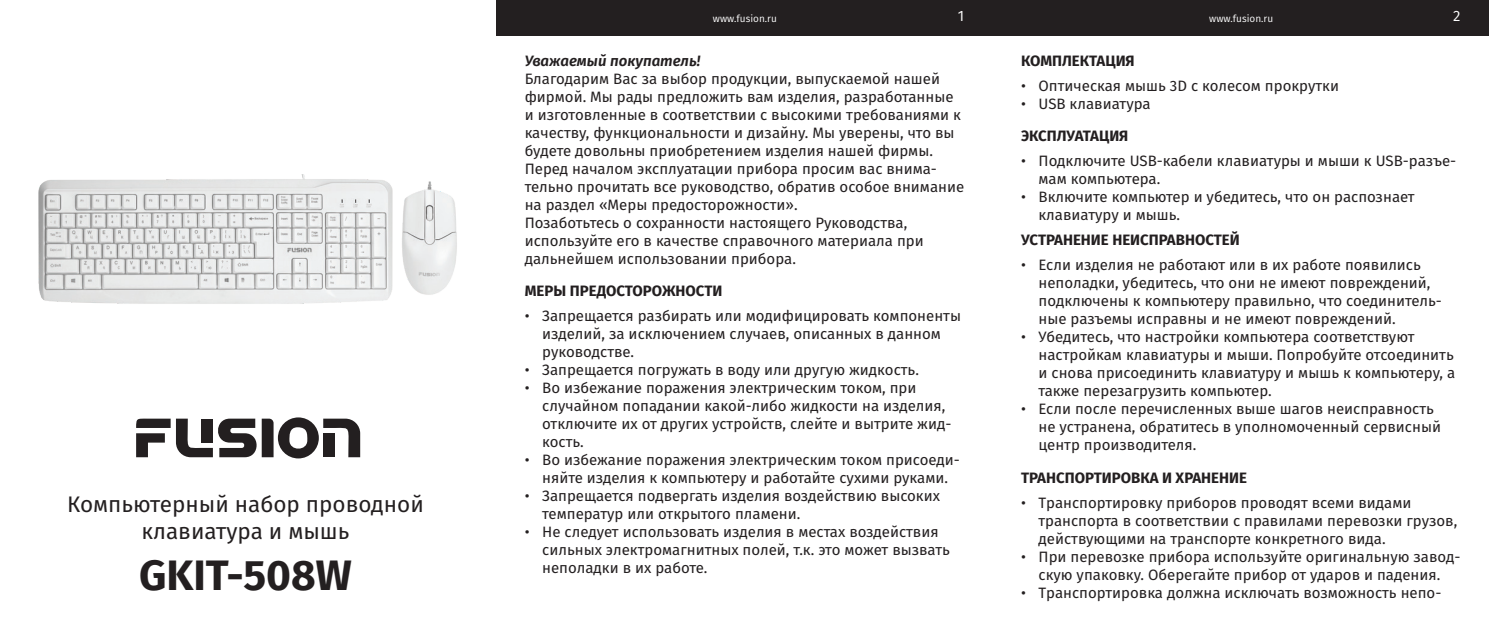
<style>
.page{position:relative;width:1489px;height:638px;background:#fff}
.page>*{position:absolute;margin:0;border:0;box-sizing:border-box;transform-origin:0 0}
.основной_текст{font:700 42.5px "Fira Sans";color:#231f20}
.основной_текст-2{font:22.5px "Fira Sans";color:#231f20}
.список{font:15px/18px "Fira Sans";color:#231f20}
.основной_текст-3{font:15px/18px "Fira Sans";color:#231f20}
.Заголовки{font:700 15px "Fira Sans";color:#231f20}
.основной_текст-4{font:700 15px "Fira Sans";color:#231f20}
.основной_текст-5{font:italic 600 15px "Fira Sans";color:#231f20}
.t1{font:15px "Fira Sans";color:#fff}
.t2{font:10px "Fira Sans";color:#fff}
</style>
<div class="page">
<div style="left:496px;top:0;width:496px;height:35px;background:#231f20"></div>
<div style="left:992px;top:0;width:496px;height:35px;background:#231f20"></div>
<svg style="left:136px;top:417px;width:224px;height:41px"></svg>
<img style="left:38px;top:174px;width:419px;height:130px">
<p class="основной_текст-2" style="left:67px;top:487px;width:358px">Компьютерный набор проводной</p>
<p class="основной_текст-2" style="left:141px;top:514px;width:210px">клавиатура и мышь</p>
<p class="основной_текст" style="left:139px;top:539px;width:214px">GKIT-508W</p>
<p class="t2" style="left:713px;top:11px;width:65px">www.fusion.ru</p>
<p class="t1" style="left:957px;top:4px;width:8px">1</p>
<p class="t2" style="left:1209px;top:11px;width:65px">www.fusion.ru</p>
<p class="t1" style="left:1452px;top:4px;width:9px">2</p>
<p class="основной_текст-5" style="left:524px;top:48px;width:177px">Уважаемый покупатель!</p>
<p class="основной_текст-3" style="left:524px;top:69px;width:438px">Благодарим Вас за выбор продукции, выпускаемой нашей фирмой. Мы рады предложить вам изделия, разработанные и изготовленные в соответствии с высокими требованиями к качеству, функциональности и дизайну. Мы уверены, что вы будете довольны приобретением изделия нашей фирмы.</p>
<p class="основной_текст-3" style="left:524px;top:159px;width:441px">Перед началом эксплуатации прибора просим вас внима&shy;тельно прочитать все руководство, обратив особое внимание на раздел «Меры предосторожности».</p>
<p class="основной_текст-3" style="left:524px;top:213px;width:400px">Позаботьтесь о сохранности настоящего Руководства, используйте его в качестве справочного материала при дальнейшем использовании прибора.</p>
<p class="Заголовки" style="left:524px;top:278px;width:199px">МЕРЫ ПРЕДОСТОРОЖНОСТИ</p>
<p class="список" style="left:542px;top:306px;width:420px;text-indent:-18px">• Запрещается разбирать или модифицировать компоненты изделий, за исключением случаев, описанных в данном руководстве.</p>
<p class="список" style="left:524px;top:360px;width:396px">• Запрещается погружать в воду или другую жидкость.</p>
<p class="список" style="left:542px;top:378px;width:411px;text-indent:-18px">• Во избежание поражения электрическим током, при случайном попадании какой-либо жидкости на изделия, отключите их от других устройств, слейте и вытрите жид&shy;кость.</p>
<p class="список" style="left:524px;top:450px;width:437px;text-align:center">• Во избежание поражения электрическим током присоеди&shy;няйте изделия к компьютеру и работайте сухими руками.</p>
<p class="список" style="left:542px;top:486px;width:399px;text-indent:-18px">• Запрещается подвергать изделия воздействию высоких температур или открытого пламени.</p>
<p class="список" style="left:542px;top:522px;width:409px;text-indent:-18px">• Не следует использовать изделия в местах воздействия сильных электромагнитных полей, т.к. это может вызвать неполадки в их работе.</p>
<p class="Заголовки" style="left:1020px;top:48px;width:115px">КОМПЛЕКТАЦИЯ</p>
<p class="основной_текст-3" style="left:1020px;top:76px;width:319px">• Оптическая мышь 3D с колесом прокрутки</p>
<p class="основной_текст-3" style="left:1020px;top:94px;width:131px">• USB клавиатура</p>
<p class="Заголовки" style="left:1020px;top:123px;width:109px">ЭКСПЛУАТАЦИЯ</p>
<p class="список" style="left:1038px;top:151px;width:419px;text-indent:-18px">• Подключите USB-кабели клавиатуры и мыши к USB-разъе&shy;мам компьютера.</p>
<p class="список" style="left:1038px;top:187px;width:378px;text-indent:-18px">• Включите компьютер и убедитесь, что он распознает клавиатуру и мышь.</p>
<p class="основной_текст-4" style="left:1020px;top:227px;width:220px">УСТРАНЕНИЕ НЕИСПРАВНОСТЕЙ</p>
<p class="список" style="left:1038px;top:256px;width:405px;text-indent:-18px">• Если изделия не работают или в их работе появились неполадки, убедитесь, что они не имеют повреждений, подключены к компьютеру правильно, что соединитель&shy;ные разъемы исправны и не имеют повреждений.</p>
<p class="список" style="left:1038px;top:328px;width:418px;text-indent:-18px">• Убедитесь, что настройки компьютера соответствуют настройкам клавиатуры и мыши. Попробуйте отсоединить и снова присоединить клавиатуру и мышь к компьютеру, а также перезагрузить компьютер.</p>
<p class="список" style="left:1038px;top:400px;width:404px;text-indent:-18px">• Если после перечисленных выше шагов неисправность не устранена, обратитесь в уполномоченный сервисный центр производителя.</p>
<p class="Заголовки" style="left:1020px;top:465px;width:227px">ТРАНСПОРТИРОВКА И ХРАНЕНИЕ</p>
<p class="список" style="left:1038px;top:493px;width:420px;text-indent:-18px">• Транспортировку приборов проводят всеми видами транспорта в соответствии с правилами перевозки грузов, действующими на транспорте конкретного вида.</p>
<p class="список" style="left:1020px;top:547px;width:441px;text-align:center">• При перевозке прибора используйте оригинальную завод&shy;скую упаковку. Оберегайте прибор от ударов и падения.</p>
<p class="список" style="left:1020px;top:583px;width:422px">• Транспортировка должна исключать возможность непо-</p>
</div>
